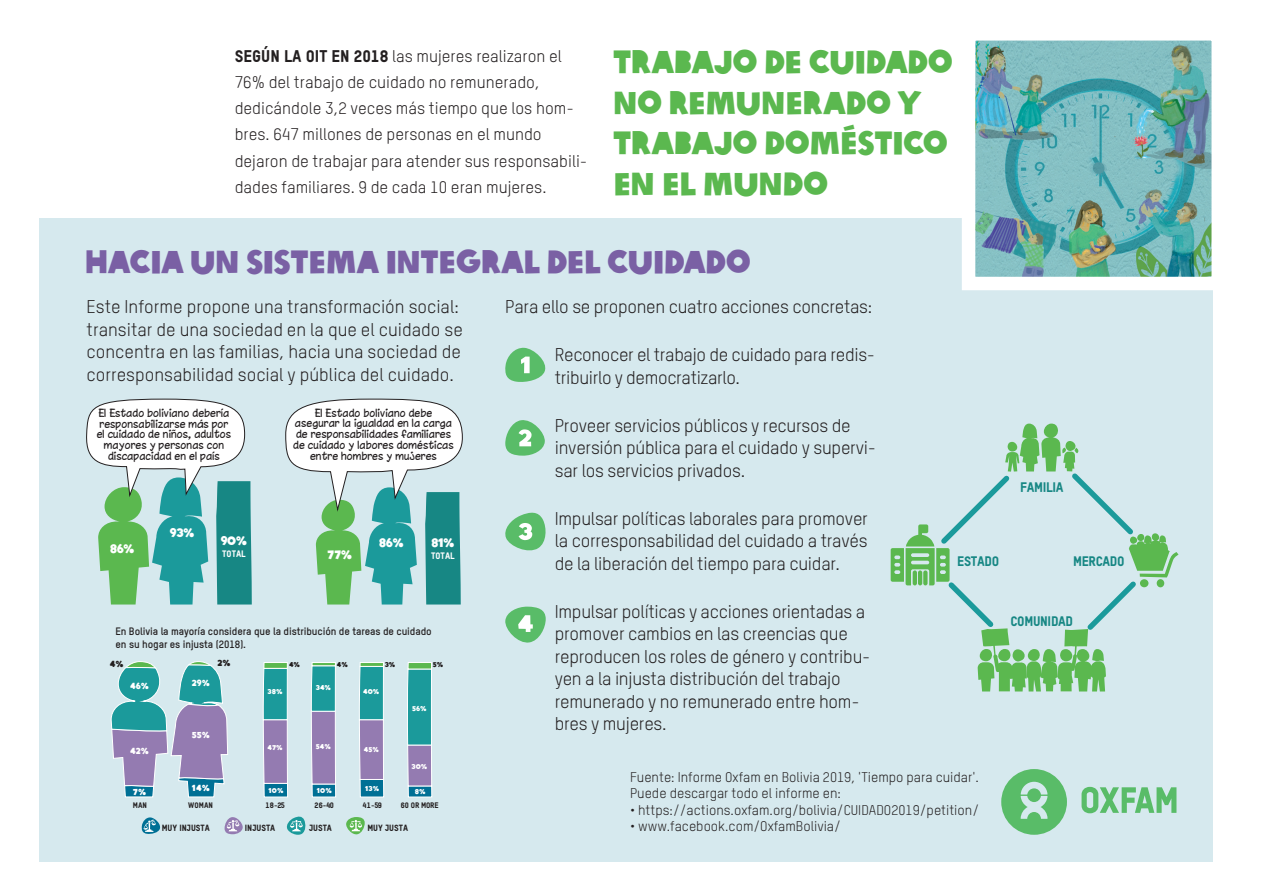
<style>
.page{position:relative;width:1263px;height:893px;background:#fff}
.page>*{position:absolute;margin:0;border:0;box-sizing:border-box;transform-origin:0 0}
.t1{font:31.5px/40.5px "Oxfam Global Headline";letter-spacing:-.025em;color:#5bb84f}
.t2{font:31.5px "Oxfam Global Headline";letter-spacing:-.025em;color:#7a60a4}
.t3{font:18px/22.5px "Oxfam TSTARPRO";letter-spacing:-.015em;color:#231f20}
.t4{font:16.5px/26.2px "Oxfam TSTARPRO";color:#231f20}
.t5{font:13.8px/16.5px "Oxfam TSTARPRO";color:#231f20}
.t6{font:13.5px "Oxfam TSTARPRO Headline";letter-spacing:-.025em;color:#178784}
.t7{font:12.15px "Oxfam Global Headline";letter-spacing:-.04em;color:#fff}
.t8{font:700 10.5px/12.6px "Oxfam TSTARPRO";letter-spacing:-.01em;color:#231f20}
.t9{font:10.35px/10.8px "Chinacat";letter-spacing:.01em;color:#231f20;text-align:center}
.t10{font:9.15px "Oxfam TSTARPRO Headline";color:#fff}
.t11{font:8.85px "Oxfam TSTARPRO Headline";color:#231f20}
.t12{font:8.7px "Oxfam Global Headline";color:#fff}
.t13{font:8.7px "Oxfam Global Headline";color:#231f20}
.t14{font:7.8px "Oxfam TSTARPRO Headline";color:#231f20}
.t15{font:6.9px "Oxfam Global Headline";color:#fff}
.t16{font:6.9px "Oxfam Global Headline";color:#231f20}
.s1{font-family:"Oxfam TSTARPRO Headline"}
</style>
<div class="page">
<div style="left:39px;top:218px;width:1173px;height:643px;background:#d6e9ee"></div>
<img style="left:977px;top:42px;width:233px;height:233px">
<div style="left:962px;top:27px;width:263px;height:263px;border:14px solid #fff"></div>
<svg style="left:891px;top:424px;width:287px;height:267px"></svg>
<svg style="left:505px;top:347px;width:41px;height:35px"></svg>
<svg style="left:505px;top:420px;width:40px;height:36px"></svg>
<svg style="left:505px;top:512px;width:41px;height:39px"></svg>
<svg style="left:505px;top:606px;width:41px;height:37px"></svg>
<svg style="left:346px;top:817px;width:19px;height:18px"></svg>
<svg style="left:286px;top:816px;width:20px;height:19px"></svg>
<svg style="left:141px;top:817px;width:20px;height:17px"></svg>
<svg style="left:224px;top:817px;width:19px;height:17px"></svg>
<svg style="left:111px;top:661px;width:117px;height:136px"></svg>
<svg style="left:263px;top:662px;width:25px;height:135px;background:#6996ad"></svg>
<svg style="left:311px;top:662px;width:25px;height:135px;background:#6f94b0"></svg>
<svg style="left:359px;top:662px;width:25px;height:135px;background:#6495ad"></svg>
<svg style="left:407px;top:662px;width:25px;height:135px;background:#579ca9"></svg>
<svg style="left:1001px;top:769px;width:66px;height:66px"></svg>
<svg style="left:1081px;top:787px;width:95px;height:26px"></svg>
<svg style="left:86px;top:398px;width:166px;height:206px"></svg>
<svg style="left:285px;top:398px;width:178px;height:206px"></svg>
<p class="t4" style="left:235px;top:41px;width:354px"><span class="s1">SEGÚN LA OIT EN 2018</span> las mujeres realizaron el 76% del trabajo de cuidado no remunerado, dedicándole 3,2 veces más tiempo que los hom&shy;bres. 647 millones de personas en el mundo dejaron de trabajar para atender sus responsabili&shy;dades familiares. 9 de cada 10 eran mujeres.</p>
<h1 class="t1" style="left:613px;top:39px;width:341px">TRABAJO DE CUIDADO<br>NO REMUNERADO Y<br>TRABAJO DOMÉSTICO<br>EN EL MUNDO</h1>
<h1 class="t2" style="left:84px;top:235px;width:668px">HACIA UN SISTEMA INTEGRAL DEL CUIDADO</h1>
<p class="t3" style="left:505px;top:294px;width:369px">Para ello se proponen cuatro acciones concretas:</p>
<p class="t3" style="left:555px;top:342px;width:322px">Reconocer el trabajo de cuidado para redis&shy;tribuirlo y democratizarlo.</p>
<p class="t3" style="left:555px;top:412px;width:323px">Proveer servicios públicos y recursos de inversión pública para el cuidado y supervi&shy;sar los servicios privados.</p>
<p class="t3" style="left:555px;top:505px;width:315px;text-align:justify">Impulsar políticas laborales para promover la corresponsabilidad del cuidado a través de la liberación del tiempo para cuidar.</p>
<p class="t3" style="left:555px;top:598px;width:317px">Impulsar políticas y acciones orientadas a promover cambios en las creencias que reproducen los roles de género y contribu&shy;yen a la injusta distribución del trabajo remunerado y no remunerado entre hom&shy;bres y mujeres.</p>
<p class="t3" style="left:87px;top:294px;width:378px">Este Informe propone una transformación social: transitar de una sociedad en la que el cuidado se concentra en las familias, hacia una sociedad de corresponsabilidad social y pública del cuidado.</p>
<p class="t9" style="left:294px;top:407px;width:162px">El Estado boliviano debe asegurar la igualdad en la carga de responsabilidades familiares de cuidado y labores domésticas entre hombres y mujeres</p>
<p class="t9" style="left:97px;top:407px;width:136px">El Estado boliviano debería responsabilizarse más por el cuidado de niños, adultos mayores y personas con discapacidad en el país</p>
<p class="t7" style="left:170px;top:522px;width:26px">93%</p>
<p class="t7" style="left:221px;top:531px;width:28px">90%</p>
<p class="t7" style="left:379px;top:533px;width:27px">86%</p>
<p class="t7" style="left:431px;top:533px;width:25px">81%</p>
<p class="t7" style="left:110px;top:538px;width:27px">86%</p>
<p class="t10" style="left:222px;top:547px;width:25px">TOTAL</p>
<p class="t7" style="left:327px;top:545px;width:27px">77%</p>
<p class="t10" style="left:431px;top:549px;width:25px">TOTAL</p>
<p class="t8" style="left:116px;top:624px;width:318px">En Bolivia la mayoría considera que la distribución de tareas de cuidado en su hogar es injusta (2018).</p>
<p class="t13" style="left:217px;top:656px;width:15px">2%</p>
<p class="t13" style="left:110px;top:657px;width:15px">4%</p>
<p class="t16" style="left:289px;top:659px;width:13px">4%</p>
<p class="t16" style="left:337px;top:659px;width:13px">4%</p>
<p class="t16" style="left:385px;top:659px;width:12px">3%</p>
<p class="t16" style="left:433px;top:659px;width:12px">5%</p>
<p class="t12" style="left:192px;top:675px;width:20px">29%</p>
<p class="t12" style="left:130px;top:679px;width:20px">46%</p>
<p class="t15" style="left:316px;top:681px;width:17px">34%</p>
<p class="t15" style="left:363px;top:685px;width:18px">40%</p>
<p class="t15" style="left:268px;top:686px;width:16px">38%</p>
<p class="t15" style="left:412px;top:702px;width:16px">56%</p>
<p class="t12" style="left:192px;top:728px;width:20px">55%</p>
<p class="t12" style="left:130px;top:744px;width:20px">42%</p>
<p class="t15" style="left:267px;top:742px;width:17px">47%</p>
<p class="t15" style="left:316px;top:741px;width:17px">54%</p>
<p class="t15" style="left:364px;top:744px;width:17px">45%</p>
<p class="t15" style="left:411px;top:761px;width:17px">30%</p>
<p class="t6" style="left:1020px;top:477px;width:45px">FAMILIA</p>
<p class="t6" style="left:957px;top:551px;width:43px">ESTADO</p>
<p class="t6" style="left:1073px;top:551px;width:53px">MERCADO</p>
<p class="t6" style="left:1010px;top:610px;width:64px">COMUNIDAD</p>
<p class="t12" style="left:133px;top:785px;width:15px">7%</p>
<p class="t12" style="left:192px;top:781px;width:19px">14%</p>
<p class="t15" style="left:269px;top:785px;width:16px">10%</p>
<p class="t15" style="left:317px;top:785px;width:16px">10%</p>
<p class="t15" style="left:365px;top:782px;width:15px">13%</p>
<p class="t15" style="left:415px;top:786px;width:12px">8%</p>
<p class="t14" style="left:133px;top:800px;width:16px">MAN</p>
<p class="t14" style="left:188px;top:800px;width:26px">WOMAN</p>
<p class="t14" style="left:266px;top:800px;width:21px">18-25</p>
<p class="t14" style="left:315px;top:800px;width:21px">26-40</p>
<p class="t14" style="left:363px;top:800px;width:21px">41-59</p>
<p class="t14" style="left:401px;top:800px;width:39px">60 OR MORE</p>
<p class="t11" style="left:162px;top:821px;width:50px">MUY INJUSTA</p>
<p class="t11" style="left:245px;top:821px;width:32px">INJUSTA</p>
<p class="t11" style="left:309px;top:821px;width:25px">JUSTA</p>
<p class="t11" style="left:367px;top:821px;width:42px">MUY JUSTA</p>
<p class="t5" style="left:630px;top:767px;width:350px">Fuente: Informe Oxfam en Bolivia 2019, 'Tiempo para cuidar'.<br>Puede descargar todo el informe en:</p>
<p class="t5" style="left:630px;top:800px;width:351px">• https://actions.oxfam.org/bolivia/CUIDADO2019/petition/</p>
<p class="t5" style="left:630px;top:817px;width:212px">• www.facebook.com/OxfamBolivia/</p>
</div>
